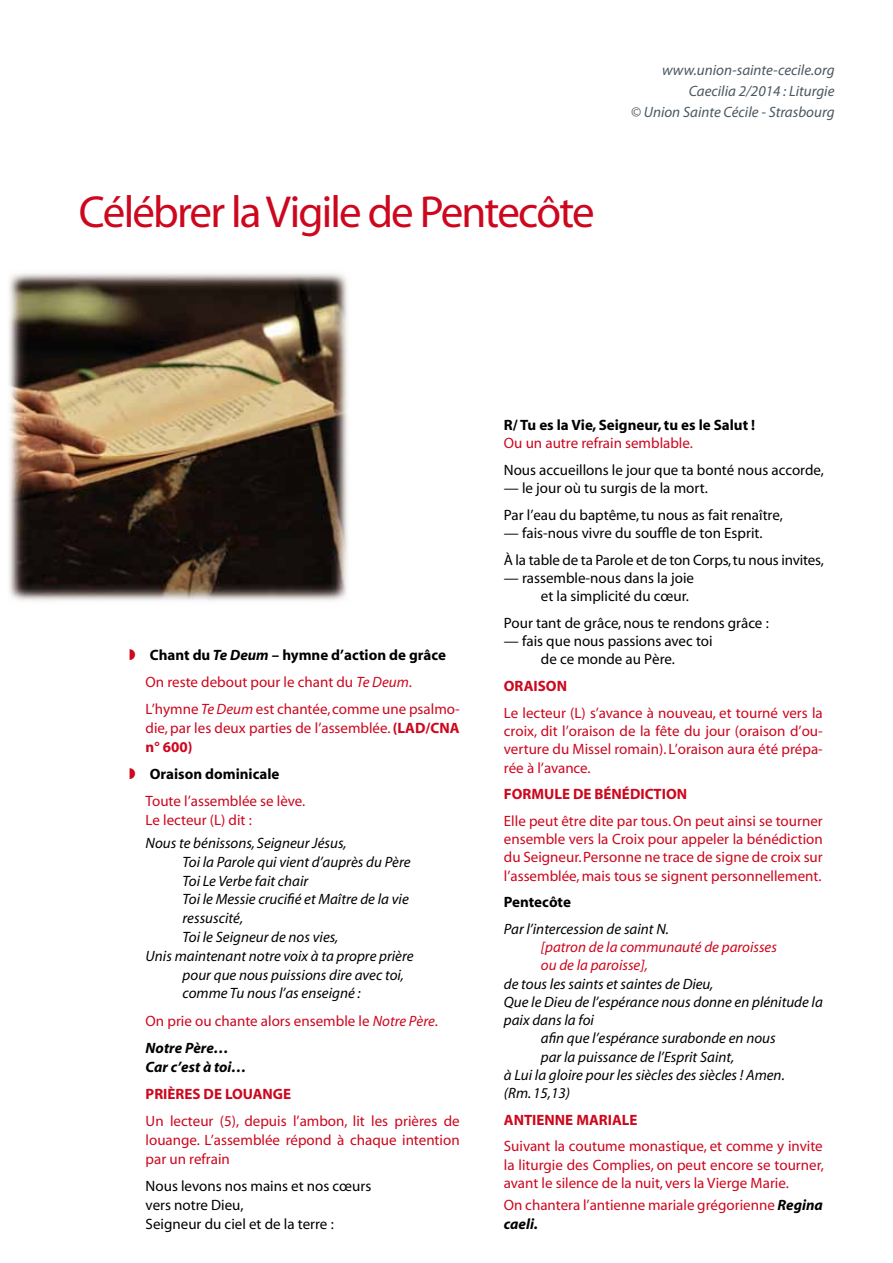
<style>
.page{position:relative;width:893px;height:1263px;background:#fff}
.page>*{position:absolute;margin:0;border:0;box-sizing:border-box;transform-origin:0 0}
.t1{font:45px "Myriad";letter-spacing:-.04em;color:#cd071e}
.t2{font:15px/18.1px "Myriad";color:#cd071e}
.t3{font:italic 15px "Myriad";color:#000}
.t4{font:15px/18.8px "Myriad";color:#000}
.t5{font:italic 15px/20.7px "Myriad Pro";color:#4b575f;text-align:right}
.t6{font:700 15px "Myriad";color:#000}
.t7{font:700 15px "Myriad";color:#cd071e}
.t8{font:italic 15px/18.1px "Myriad";color:#cd071e}
.t9{font:italic 700 15px "Myriad";color:#000}
.s1{font-weight:700;color:#000}
.s2{font-weight:700;font-style:italic;color:#000}
.s3{font-style:italic}
.s4{font-weight:700}
</style>
<div class="page">
<img style="left:9px;top:273px;width:339px;height:328px">
<h1 class="t1" style="left:79px;top:190px;width:518px">Célébrer la Vigile de Pentecôte</h1>
<p class="t5" style="left:631px;top:59px;width:205px">www.union-sainte-cecile.org<br>Caecilia 2/2014 : Liturgie<br>© Union Sainte Cécile - Strasbourg</p>
<p class="t2" style="left:146px;top:642px;width:316px;line-height:27.3px"><span class="s1">Chant du</span> <span class="s2">Te Deum</span> <span class="s1">– hymne d’action de grâce<br></span>On reste debout pour le chant du <span class="s3">Te Deum</span>.<br>L’hymne <span class="s3">Te Deum</span> est chantée, comme une psalmo-</p>
<p class="t2" style="left:146px;top:719px;width:316px;line-height:18.8px">die, par les deux parties de l’assemblée. <span class="s4">(LAD/CNA n° 600)</span></p>
<p class="t6" style="left:150px;top:766px;width:131px">Oraison dominicale</p>
<p class="t2" style="left:146px;top:793px;width:161px;line-height:18.8px">Toute l’assemblée se lève.<br>Le lecteur (L) dit :</p>
<p class="t3" style="left:146px;top:836px;width:202px">Nous te bénissons, Seigneur Jésus,</p>
<p class="t3" style="left:183px;top:854px;width:229px">Toi la Parole qui vient d’auprès du Père</p>
<p class="t3" style="left:183px;top:873px;width:127px">Toi Le Verbe fait chair</p>
<p class="t3" style="left:183px;top:892px;width:228px">Toi le Messie crucifié et Maître de la vie</p>
<p class="t3" style="left:183px;top:911px;width:62px">ressuscité,</p>
<p class="t3" style="left:183px;top:929px;width:157px">Toi le Seigneur de nos vies,</p>
<p class="t3" style="left:146px;top:948px;width:269px">Unis maintenant notre voix à ta propre prière</p>
<p class="t3" style="left:183px;top:967px;width:223px">pour que nous puissions dire avec toi,</p>
<p class="t3" style="left:183px;top:986px;width:180px">comme Tu nous l’as enseigné :</p>
<p class="t2" style="left:146px;top:1007px;width:294px;line-height:27.3px">On prie ou chante alors ensemble le <span class="s3">Notre Père</span>.<br><span class="s2">Notre Père…</span></p>
<p class="t9" style="left:146px;top:1059px;width:102px">Car c’est à toi…</p>
<p class="t7" style="left:146px;top:1086px;width:147px">PRIÈRES DE LOUANGE</p>
<p class="t2" style="left:146px;top:1112px;width:316px;line-height:18.8px;text-align:justify">Un lecteur (5), depuis l’ambon, lit les prières de louange. L’assemblée répond à chaque intention par un refrain</p>
<p class="t4" style="left:146px;top:1177px;width:227px">Nous levons nos mains et nos cœurs vers notre Dieu,<br>Seigneur du ciel et de la terre :</p>
<p class="t6" style="left:504px;top:417px;width:253px">R/ Tu es la Vie, Seigneur, tu es le Salut !</p>
<p class="t2" style="left:504px;top:435px;width:191px">Ou un autre refrain semblable.</p>
<p class="t4" style="left:504px;top:461px;width:321px">Nous accueillons le jour que ta bonté nous accorde,</p>
<p class="t4" style="left:504px;top:475px;width:280px;line-height:26.7px">— le jour où tu surgis de la mort.<br>Par l’eau du baptême, tu nous as fait renaître,</p>
<p class="t4" style="left:504px;top:520px;width:321px;line-height:26.7px">— fais-nous vivre du souffle de ton Esprit.<br>À la table de ta Parole et de ton Corps, tu nous invites,</p>
<p class="t4" style="left:541px;top:570px;width:155px;line-height:18.1px;text-indent:-37px">— rassemble-nous dans la joie et la simplicité du cœur.</p>
<p class="t4" style="left:504px;top:614px;width:266px">Pour tant de grâce, nous te rendons grâce :</p>
<p class="t4" style="left:504px;top:633px;width:210px;line-height:18.1px;text-align:center">— fais que nous passions avec toi de ce monde au Père.</p>
<p class="t7" style="left:504px;top:678px;width:65px">ORAISON</p>
<p class="t2" style="left:504px;top:704px;width:320px;text-align:justify">Le lecteur (L) s’avance à nouveau, et tourné vers la croix, dit l’oraison de la fête du jour (oraison d’ou&shy;verture du Missel romain). L’oraison aura été prépa&shy;rée à l’avance.</p>
<p class="t7" style="left:504px;top:786px;width:185px">FORMULE DE BÉNÉDICTION</p>
<p class="t2" style="left:504px;top:812px;width:320px;text-align:justify">Elle peut être dite par tous. On peut ainsi se tourner ensemble vers la Croix pour appeler la bénédiction du Seigneur. Personne ne trace de signe de croix sur l’assemblée, mais tous se signent personnellement.</p>
<p class="t6" style="left:504px;top:894px;width:69px">Pentecôte</p>
<p class="t3" style="left:504px;top:921px;width:167px">Par l’intercession de saint N.</p>
<p class="t8" style="left:541px;top:939px;width:238px">[patron de la communauté de paroisses ou de la paroisse],</p>
<p class="t3" style="left:504px;top:976px;width:211px">de tous les saints et saintes de Dieu,</p>
<p class="t3" style="left:504px;top:994px;width:320px">Que le Dieu de l’espérance nous donne en plénitude la</p>
<p class="t3" style="left:504px;top:1013px;width:92px">paix dans la foi</p>
<p class="t3" style="left:541px;top:1031px;width:236px">afin que l’espérance surabonde en nous</p>
<p class="t3" style="left:541px;top:1049px;width:195px">par la puissance de l’Esprit Saint,</p>
<p class="t3" style="left:504px;top:1067px;width:282px">à Lui la gloire pour les siècles des siècles ! Amen.</p>
<p class="t3" style="left:504px;top:1085px;width:68px">(Rm. 15,13)</p>
<p class="t7" style="left:504px;top:1112px;width:20px">Antienne</p>
<p class="t7" style="left:576px;top:1112px;width:10px">mariale</p>
<p class="t2" style="left:504px;top:1138px;width:321px;text-align:justify">Suivant la coutume monastique, et comme y invite la liturgie des Complies, on peut encore se tourner, avant le silence de la nuit, vers la Vierge Marie.</p>
<p class="t2" style="left:504px;top:1197px;width:320px">On chantera l’antienne mariale grégorienne <span class="s2">Regina caeli.</span></p>
</div>
